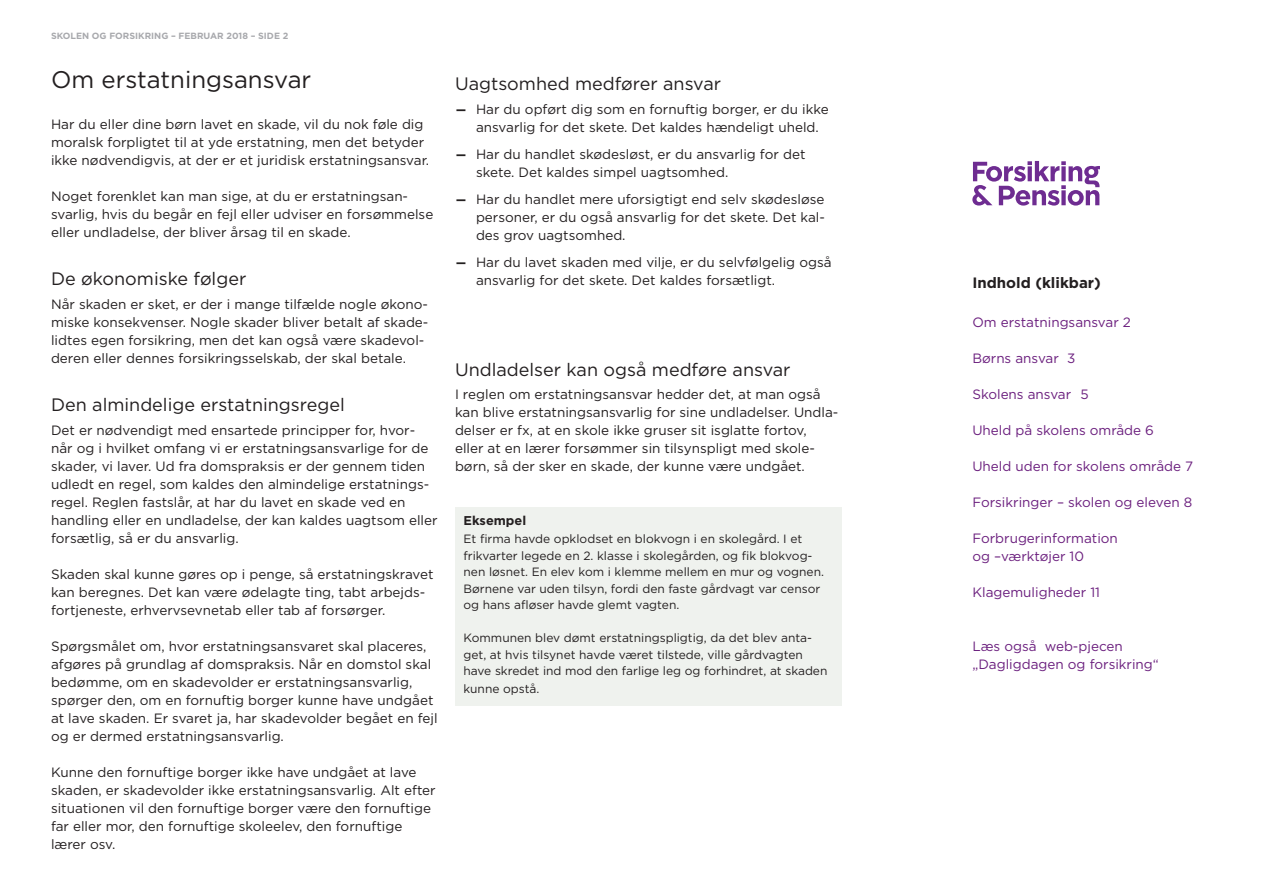
<style>
.page{position:relative;width:1263px;height:893px;background:#fff}
.page>*{position:absolute;margin:0;border:0;box-sizing:border-box;transform-origin:0 0}
.Overskrift{font:24px "Gotham";color:#231f20}
.Underrubrik_1{font:18px "Gotham";color:#231f20}
.t1{font:700 15px "Gotham";color:#231f20}
.Brødtekst{font:13.5px/18px "Gotham";color:#231f20}
.hængende{font:13.5px/18px "Gotham";color:#231f20}
.t2{font:13.5px/18px "Gotham";color:#6b1f7e}
.Eksempel_over{font:700 12.75px "Gotham";color:#231f20}
.Eksempel_over-2{font:12px/16.5px "Gotham";color:#231f20}
.t3{font:700 9px "Gotham";color:#a8a9ad}
.s1{font-size:22.5px}
</style>
<div class="page">
<svg style="left:972px;top:161px;width:128px;height:45px"></svg>
<div style="left:455px;top:507px;width:387px;height:198px;background:#eff2ee"></div>
<p class="t3" style="left:51px;top:31px;width:239px">SKOLEN OG FORSIKRING – FEBRUAR 2018 – SIDE 2</p>
<p class="Overskrift" style="left:51px;top:65px;width:262px">Om erstatningsansvar</p>
<p class="Brødtekst" style="left:51px;top:115px;width:380px">Har du eller dine børn lavet en skade, vil du nok føle dig moralsk forpligtet til at yde erstatning, men det betyder ikke nødvendigvis, at der er et juridisk erstatningsansvar.</p>
<p class="Brødtekst" style="left:51px;top:187px;width:384px">Noget forenklet kan man sige, at du er erstatningsan&shy;svarlig, hvis du begår en fejl eller udviser en forsømmelse eller undladelse, der bliver årsag til en skade.</p>
<p class="Underrubrik_1" style="left:51px;top:268px;width:197px">De økonomiske følger</p>
<p class="Brødtekst" style="left:51px;top:295px;width:379px">Når skaden er sket, er der i mange tilfælde nogle økono&shy;miske konsekvenser. Nogle skader bliver betalt af skade&shy;lidtes egen forsikring, men det kan også være skadevol&shy;deren eller dennes forsikringsselskab, der skal betale.</p>
<p class="Underrubrik_1" style="left:51px;top:394px;width:295px">Den almindelige erstatningsregel</p>
<p class="Brødtekst" style="left:51px;top:421px;width:388px">Det er nødvendigt med ensartede principper for, hvor&shy;når og i hvilket omfang vi er erstatningsansvarlige for de skader, vi laver. Ud fra domspraksis er der gennem tiden udledt en regel, som kaldes den almindelige erstatnings&shy;regel. Reglen fastslår, at har du lavet en skade ved en handling eller en undladelse, der kan kaldes uagtsom eller forsætlig, så er du ansvarlig.</p>
<p class="Brødtekst" style="left:51px;top:565px;width:384px">Skaden skal kunne gøres op i penge, så erstatningskravet kan beregnes. Det kan være ødelagte ting, tabt arbejds&shy;fortjeneste, erhvervsevnetab eller tab af forsørger.</p>
<p class="Brødtekst" style="left:51px;top:637px;width:388px">Spørgsmålet om, hvor erstatningsansvaret skal placeres, afgøres på grundlag af domspraksis. Når en domstol skal bedømme, om en skadevolder er erstatningsansvarlig, spørger den, om en fornuftig borger kunne have undgået at lave skaden. Er svaret ja, har skadevolder begået en fejl og er dermed erstatningsansvarlig.</p>
<p class="Brødtekst" style="left:51px;top:763px;width:386px">Kunne den fornuftige borger ikke have undgået at lave skaden, er skadevolder ikke erstatningsansvarlig. Alt efter situationen vil den fornuftige borger være den fornuftige far eller mor, den fornuftige skoleelev, den fornuftige lærer osv.</p>
<p class="Underrubrik_1" style="left:455px;top:73px;width:268px">Uagtsomhed medfører ansvar</p>
<p class="hængende" style="left:476px;top:100px;width:354px;text-indent:-21px"><span class="s1">–</span> Har du opført dig som en fornuftig borger, er du ikke ansvarlig for det skete. Det kaldes hændeligt uheld.</p>
<p class="hængende" style="left:476px;top:145px;width:331px;text-indent:-21px"><span class="s1">–</span> Har du handlet skødesløst, er du ansvarlig for det skete. Det kaldes simpel uagtsomhed.</p>
<p class="hængende" style="left:476px;top:190px;width:350px;text-align:justify;text-indent:-21px"><span class="s1">–</span> Har du handlet mere uforsigtigt end selv skødesløse personer, er du også ansvarlig for det skete. Det kal&shy;des grov uagtsomhed.</p>
<p class="hængende" style="left:476px;top:253px;width:357px;text-indent:-21px"><span class="s1">–</span> Har du lavet skaden med vilje, er du selvfølgelig også ansvarlig for det skete. Det kaldes forsætligt.</p>
<p class="Underrubrik_1" style="left:455px;top:359px;width:337px">Undladelser kan også medføre ansvar</p>
<p class="Brødtekst" style="left:455px;top:385px;width:385px">I reglen om erstatningsansvar hedder det, at man også kan blive erstatningsansvarlig for sine undladelser. Undla&shy;delser er fx, at en skole ikke gruser sit isglatte fortov,</p>
<p class="Brødtekst" style="left:455px;top:439px;width:361px">eller at en lærer forsømmer sin tilsynspligt med skole&shy;børn, så der sker en skade, der kunne være undgået.</p>
<p class="Eksempel_over" style="left:463px;top:513px;width:64px">Eksempel</p>
<p class="Eksempel_over-2" style="left:463px;top:531px;width:362px">Et firma havde opklodset en blokvogn i en skolegård. I et frikvarter legede en 2. klasse i skolegården, og fik blokvog&shy;nen løsnet. En elev kom i klemme mellem en mur og vognen.<br>Børnene var uden tilsyn, fordi den faste gårdvagt var censor og hans afløser havde glemt vagten.</p>
<p class="Eksempel_over-2" style="left:463px;top:630px;width:365px">Kommunen blev dømt erstatningspligtig, da det blev anta&shy;get, at hvis tilsynet havde været tilstede, ville gårdvagten have skredet ind mod den farlige leg og forhindret, at skaden</p>
<p class="Eksempel_over-2" style="left:463px;top:681px;width:77px">kunne opstå.</p>
<p class="t1" style="left:972px;top:274px;width:130px">Indhold (klikbar)</p>
<p class="t2" style="left:972px;top:313px;width:160px">Om erstatningsansvar 2</p>
<p class="t2" style="left:972px;top:349px;width:104px">Børns ansvar 3</p>
<p class="t2" style="left:972px;top:385px;width:118px">Skolens ansvar 5</p>
<p class="t2" style="left:972px;top:421px;width:183px">Uheld på skolens område 6</p>
<p class="t2" style="left:972px;top:457px;width:222px">Uheld uden for skolens område 7</p>
<p class="t2" style="left:972px;top:493px;width:221px">Forsikringer – skolen og eleven 8</p>
<p class="t2" style="left:972px;top:529px;width:147px">Forbrugerinformation og –værktøjer 10</p>
<p class="t2" style="left:972px;top:583px;width:129px">Klagemuligheder 11</p>
<p class="t2" style="left:972px;top:637px;width:188px">Læs også web-pjecen „Dagligdagen og forsikring“</p>
</div>
